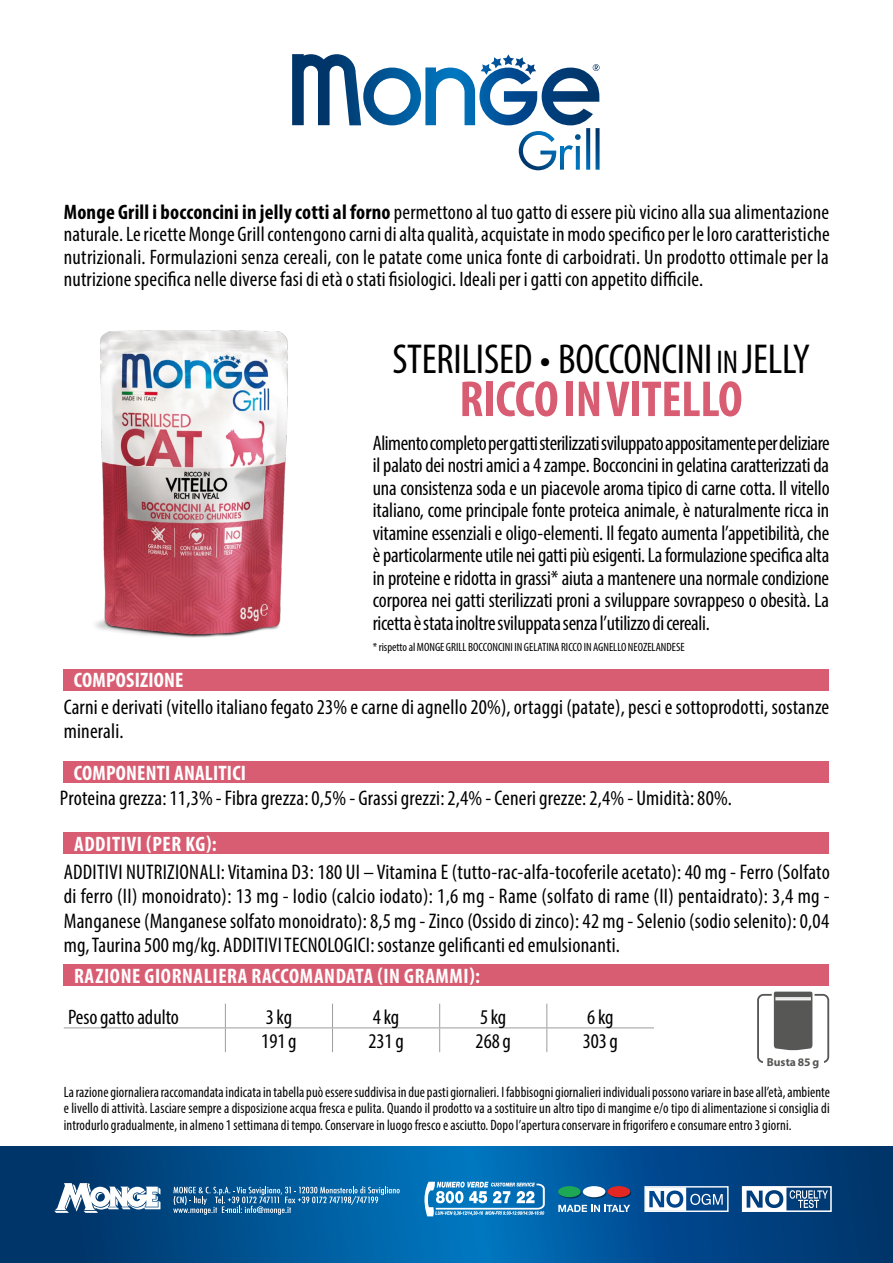
<style>
.page{position:relative;width:893px;height:1263px;background:#fff}
.page>*{position:absolute;margin:0;border:0;box-sizing:border-box;transform-origin:0 0}
.t1{font:700 condensed 51px "Myriad Pro";letter-spacing:-.005em;color:#d85d72}
.t2{font:condensed 42px "Myriad Pro";letter-spacing:-.005em;color:#000}
.t3{font:condensed 21.15px/24.3px "Myriad Pro";letter-spacing:.01em;color:#000}
.t4{font:condensed 21px/22.5px "Myriad Pro";color:#000;text-align:justify}
.t5{font:700 condensed 21px "Myriad Pro";letter-spacing:.03em;color:#fff}
.t6{font:700 condensed 21px "Myriad Pro";letter-spacing:.01em;color:#fff}
.t7{font:condensed 15px/16.5px "Myriad Pro";letter-spacing:.01em;color:#000;text-align:justify;scale:.95 1}
.t8{font:condensed 12px "Myriad Pro";color:#000}
.t9{font:700 11.55px "Myriad Pro";color:#575756}
.s1{font-weight:700}
.s2{font-size:33px}
</style>
<div class="page">
<svg style="left:0;top:1146px;width:893px;height:117px;background:#004e8e"></svg>
<div style="left:742px;top:1186px;width:90px;height:26px;border:2px solid #fff"></div>
<svg style="left:742px;top:1187px;width:86px;height:24px"></svg>
<svg style="left:559px;top:1187px;width:23px;height:11px"></svg>
<svg style="left:584px;top:1187px;width:22px;height:11px"></svg>
<svg style="left:609px;top:1187px;width:22px;height:11px"></svg>
<div style="left:558px;top:1186px;width:23px;height:11px;background:#1da855;border-radius:50%"></div>
<div style="left:583px;top:1186px;width:22px;height:11px;background:#fff;border-radius:50%"></div>
<div style="left:608px;top:1186px;width:22px;height:11px;background:#e52724;border-radius:50%"></div>
<svg style="left:558px;top:1205px;width:72px;height:7px"></svg>
<div style="left:644px;top:1186px;width:85px;height:26px;border:1px solid #fff"></div>
<svg style="left:646px;top:1187px;width:77px;height:24px"></svg>
<svg style="left:173px;top:1186px;width:227px;height:29px;background:#2e78ad"></svg>
<svg style="left:54px;top:1183px;width:106px;height:30px"></svg>
<svg style="left:424px;top:1182px;width:121px;height:34px"></svg>
<svg style="left:292px;top:54px;width:308px;height:116px"></svg>
<div style="left:64px;top:669px;width:765px;height:21px;background:#d85d72"></div>
<div style="left:64px;top:761px;width:765px;height:21px;background:#d85d72"></div>
<div style="left:64px;top:832px;width:765px;height:21px;background:#d85d72"></div>
<div style="left:64px;top:964px;width:765px;height:21px;background:#d85d72"></div>
<img style="left:95px;top:330px;width:193px;height:308px">
<div style="left:757px;top:994px;width:72px;height:69px;border:2px solid #575756;border-radius:5px"></div>
<div style="left:763px;top:1057px;width:60px;height:9px;background:#fff"></div>
<svg style="left:771px;top:991px;width:45px;height:60px;background:#777776"></svg>
<hr style="left:775px;top:998px;width:36px;height:1px;background:#fff">
<hr style="left:775px;top:1000px;width:36px;height:1px;background:#fff">
<hr style="left:775px;top:997px;width:36px;height:1px;background:#fff">
<hr style="left:64px;top:1027px;width:161px;height:1px;background:#9d9d9c">
<hr style="left:225px;top:1027px;width:108px;height:1px;background:#9d9d9c">
<svg style="left:225px;top:1004px;width:1px;height:48px"></svg>
<hr style="left:333px;top:1027px;width:107px;height:1px;background:#9d9d9c">
<svg style="left:332px;top:1004px;width:1px;height:48px"></svg>
<hr style="left:440px;top:1027px;width:107px;height:1px;background:#9d9d9c">
<svg style="left:439px;top:1004px;width:1px;height:48px"></svg>
<hr style="left:547px;top:1027px;width:107px;height:1px;background:#9d9d9c">
<svg style="left:546px;top:1004px;width:1px;height:48px"></svg>
<p class="t4" style="left:64px;top:200px;width:768px"><span class="s1">Monge Grill i bocconcini in jellycotti al forno</span> permettono al tuo gatto di essere più vicino alla sua alimentazione naturale. Le ricette Monge Grill contengono carni di alta qualità, acquistate in modo specifico per le loro caratteristiche nutrizionali. Formulazioni senza cereali, con le patate come unica fonte di carboidrati. Un prodotto ottimale per la nutrizione specifica nelle diverse fasi di età o stati fisiologici. Ideali per i gatti con appetito difficile.</p>
<h2 class="t2" style="left:392px;top:333px;width:419px">STERILISED • BOCCONCINI <span class="s2">IN</span> JELLY</h2>
<h1 class="t1" style="left:459px;top:367px;width:285px">RICCO IN VITELLO</h1>
<p class="t6" style="left:74px;top:667px;width:111px">COMPOSIZIONE</p>
<p class="t4" style="left:373px;top:431px;width:458px">Alimento completo per gatti sterilizzati sviluppato appositamente per deliziare il palato dei nostri amici a 4 zampe. Bocconcini in gelatina caratterizzati da una consistenza soda e un piacevole aroma tipico di carne cotta. Il vitello italiano, come principale fonte proteica animale, è naturalmente ricca in vitamine essenziali e oligo-elementi. Il fegato aumenta l’appetibilità, che è particolarmente utile nei gatti più esigenti. La formulazione specifica alta in proteine e ridotta in grassi* aiuta a mantenere una normale condizione corporea nei gatti sterilizzati proni a sviluppare sovrappeso o obesità. La ricetta è stata inoltre sviluppata senza l’utilizzo di cereali.</p>
<p class="t8" style="left:373px;top:639px;width:313px">* rispetto al MONGE GRILL BOCCONCINI IN GELATINA RICCO IN AGNELLO NEOZELANDESE</p>
<p class="t3" style="left:64px;top:694px;width:767px">Carni e derivati (vitello italiano fegato 23% e carne di agnello 20%), ortaggi (patate), pesci e sottoprodotti, sostanze minerali.</p>
<p class="t6" style="left:74px;top:759px;width:174px">COMPONENTI ANALITICI</p>
<p class="t3" style="left:60px;top:786px;width:674px">Proteina grezza: 11,3% - Fibra grezza: 0,5% - Grassi grezzi: 2,4% - Ceneri grezze: 2,4% - Umidità: 80%.</p>
<p class="t5" style="left:74px;top:831px;width:144px">ADDITIVI (PER KG):</p>
<p class="t3" style="left:64px;top:860px;width:767px;text-align:justify">ADDITIVI NUTRIZIONALI: Vitamina D3: 180 UI – Vitamina E (tutto-rac-alfa-tocoferile acetato): 40 mg - Ferro (Solfato di ferro (II) monoidrato): 13 mg - Iodio (calcio iodato): 1,6 mg - Rame (solfato di rame (II) pentaidrato): 3,4 mg - Manganese (Manganese solfato monoidrato): 8,5 mg - Zinco (Ossido di zinco): 42 mg - Selenio (sodio selenito): 0,04 mg, Taurina 500 mg/kg. ADDITIVI TECNOLOGICI: sostanze gelificanti ed emulsionanti.</p>
<p class="t5" style="left:74px;top:962px;width:408px">RAZIONE GIORNALIERA RACCOMANDATA (IN GRAMMI):</p>
<p class="t4" style="left:68px;top:1005px;width:112px">Peso gatto adulto</p>
<p class="t4" style="left:266px;top:1005px;width:28px">3 kg</p>
<p class="t4" style="left:373px;top:1005px;width:28px">4 kg</p>
<p class="t4" style="left:480px;top:1005px;width:28px">5 kg</p>
<p class="t4" style="left:587px;top:1005px;width:28px">6 kg</p>
<p class="t4" style="left:261px;top:1029px;width:37px">191 g</p>
<p class="t4" style="left:368px;top:1029px;width:37px">231 g</p>
<p class="t4" style="left:476px;top:1029px;width:37px">268 g</p>
<p class="t4" style="left:583px;top:1029px;width:37px">303 g</p>
<p class="t7" style="left:64px;top:1083px;width:808px">La razione giornaliera raccomandata indicata in tabella può essere suddivisa in due pasti giornalieri. I fabbisogni giornalieri individuali possono variare in base all’età, ambiente e livello di attività. Lasciare sempre a disposizione acqua fresca e pulita. Quando il prodotto va a sostituire un altro tipo di mangime e/o tipo di alimentazione si consiglia di introdurlo gradualmente, in almeno 1 settimana di tempo. Conservare in luogo fresco e asciutto. Dopo l’apertura conservare in frigorifero e consumare entro 3 giorni.</p>
<p class="t9" style="left:767px;top:1055px;width:54px">Busta 85 g</p>
</div>
